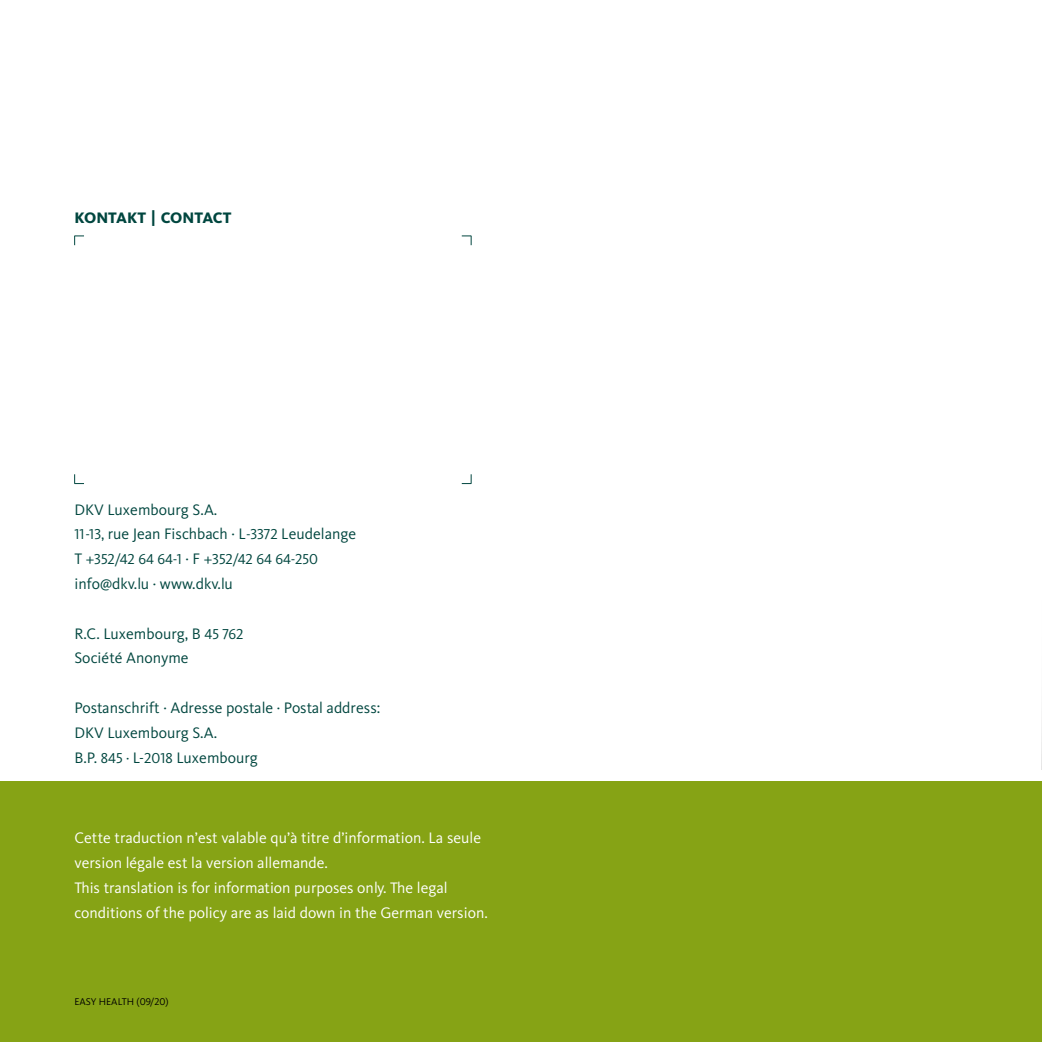
<style>
.page{position:relative;width:1042px;height:1042px;background:#fff}
.page>*{position:absolute;margin:0;border:0;box-sizing:border-box;transform-origin:0 0}
.t1{font:15.75px/24.8px "Kievit";color:#00463f}
.t2{font:15.75px/24.8px "Kievit";color:#fff}
.t3{font:15.75px "Kievit Extra Bold SC";color:#00463f}
.t4{font:14.88px "Kievit Regular SC";color:#00463f}
.t5{font:10.15px "Kievit Regular SC";color:#000}
.s1{font-family:"Kievit Regular SC";font-size:14.88px}
.s2{font-family:"Kievit";font-size:15.75px}
</style>
<div class="page">
<div style="left:0;top:781px;width:1042px;height:261px;background:#86a315"></div>
<svg style="left:74px;top:236px;width:10px;height:9px"></svg>
<svg style="left:462px;top:236px;width:10px;height:9px"></svg>
<svg style="left:74px;top:474px;width:10px;height:10px"></svg>
<svg style="left:462px;top:474px;width:10px;height:10px"></svg>
<p class="t3" style="left:74px;top:209px;width:159px">KONTAKT | CONTACT</p>
<p class="t1" style="left:74px;top:497px;width:283px">DKV Luxembourg S.A.<br><span class="s1">11-13,</span> rue Jean Fischbach · L<span class="s1">-3372</span> Leudelange</p>
<p class="t4" style="left:74px;top:550px;width:245px"><span class="s2">T</span> +352/42 64 64-1 <span class="s2">· F</span> +352/42 64 64-250</p>
<p class="t1" style="left:74px;top:571px;width:160px">info@dkv.lu · www.dkv.lu</p>
<p class="t1" style="left:74px;top:621px;width:170px">R.C. Luxembourg, B <span class="s1">45 762<br></span>Société Anonyme</p>
<p class="t1" style="left:74px;top:695px;width:307px">Postanschrift · Adresse postale · Postal address:<br>DKV Luxembourg S.A.<br>B.P. <span class="s1">845 ·</span> L-<span class="s1">2018</span> Luxembourg</p>
<p class="t2" style="left:74px;top:826px;width:415px">Cette traduction n’est valable qu’à titre d’information. La seule version légale est la version allemande.<br>This translation is for information purposes only. The legal conditions of the policy are as laid down in the German version.</p>
<p class="t5" style="left:74px;top:995px;width:96px">EASY HEALTH (09/20)</p>
</div>
